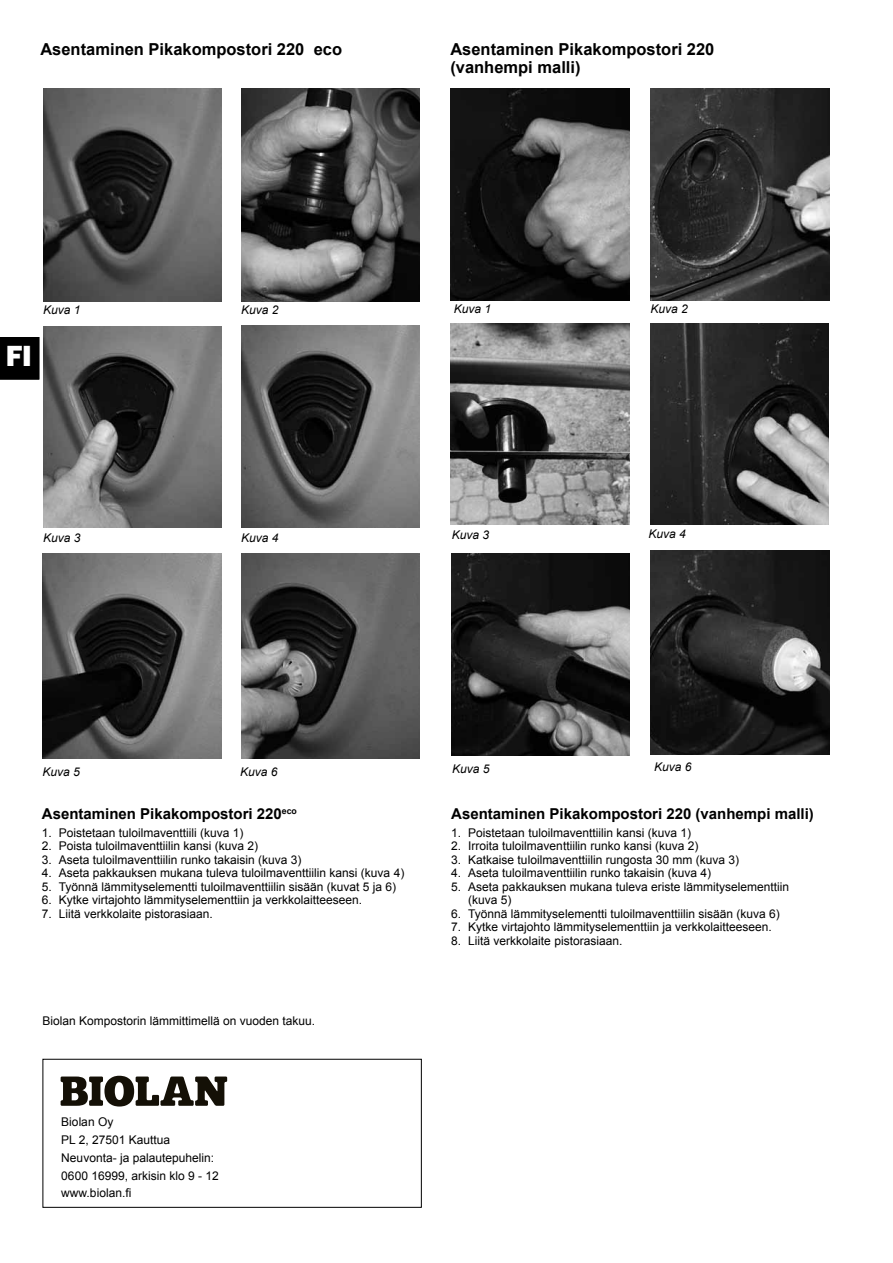
<style>
.page{position:relative;width:893px;height:1263px;background:#fff}
.page>*{position:absolute;margin:0;border:0;box-sizing:border-box;transform-origin:0 0}
.t1{font:800 30px "Franklin Gothic";color:#fff}
.t2{font:700 16.5px/18px "Arial";color:#000}
.t3{font:700 15px "Arial";color:#000}
.t4{font:12px/17.7px "Arial";color:#000}
.t5{font:italic 12px "Arial";color:#000}
</style>
<div class="page">
<div style="left:0;top:337px;width:39px;height:42px;background:#000"></div>
<div style="left:43px;top:1059px;width:379px;height:149px;border:1px solid #000"></div>
<svg style="left:61px;top:1076px;width:166px;height:30px"></svg>
<img style="left:43px;top:89px;width:179px;height:212px">
<img style="left:43px;top:327px;width:179px;height:201px">
<img style="left:241px;top:89px;width:179px;height:212px">
<img style="left:241px;top:326px;width:179px;height:202px">
<img style="left:43px;top:553px;width:178px;height:205px">
<img style="left:241px;top:553px;width:179px;height:205px">
<img style="left:651px;top:551px;width:178px;height:204px">
<img style="left:451px;top:88px;width:178px;height:213px">
<img style="left:650px;top:323px;width:179px;height:201px">
<img style="left:651px;top:88px;width:178px;height:213px">
<img style="left:451px;top:553px;width:179px;height:202px">
<img style="left:451px;top:324px;width:178px;height:201px">
<h2 class="t2" style="left:40px;top:40px;width:303px">Asentaminen Pikakompostori 220 eco</h2>
<h2 class="t2" style="left:450px;top:40px;width:266px">Asentaminen Pikakompostori 220 (vanhempi malli)</h2>
<h1 class="t1" style="left:3px;top:336px;width:30px">OF I</h1>
<p class="t5" style="left:43px;top:302px;width:39px">Kuva 1</p>
<p class="t5" style="left:241px;top:302px;width:39px">Kuva 2</p>
<p class="t5" style="left:43px;top:530px;width:39px">Kuva 3</p>
<p class="t5" style="left:241px;top:530px;width:39px">Kuva 4</p>
<p class="t5" style="left:454px;top:301px;width:39px">Kuva 1</p>
<p class="t5" style="left:651px;top:301px;width:39px">Kuva 2</p>
<p class="t5" style="left:452px;top:527px;width:39px">Kuva 3</p>
<p class="t5" style="left:648px;top:526px;width:39px">Kuva 4</p>
<p class="t5" style="left:43px;top:763px;width:39px">Kuva 5</p>
<p class="t5" style="left:240px;top:763px;width:39px">Kuva 6</p>
<p class="t3" style="left:42px;top:804px;width:257px">Asentaminen Pikakompostori 220<sup>eco</sup></p>
<p class="t4" style="left:42px;top:824px;width:203px">1. Poistetaan tuloilmaventtiili (kuva 1)</p>
<p class="t4" style="left:42px;top:837px;width:218px">2. Poista tuloilmaventtiilin kansi (kuva 2)</p>
<p class="t4" style="left:42px;top:851px;width:261px">3. Aseta tuloilmaventtiilin runko takaisin (kuva 3)</p>
<p class="t4" style="left:42px;top:864px;width:364px">4. Aseta pakkauksen mukana tuleva tuloilmaventtiilin kansi (kuva 4)</p>
<p class="t4" style="left:42px;top:878px;width:356px">5. Työnnä lämmityselementti tuloilmaventtiilin sisään (kuvat 5 ja 6)</p>
<p class="t4" style="left:42px;top:891px;width:322px">6. Kytke virtajohto lämmityselementtiin ja verkkolaitteeseen.</p>
<p class="t4" style="left:42px;top:905px;width:173px">7. Liitä verkkolaite pistorasiaan.</p>
<p class="t4" style="left:43px;top:1012px;width:274px">Biolan Kompostorin lämmittimellä on vuoden takuu.</p>
<p class="t4" style="left:61px;top:1113px;width:159px">Biolan Oy<br>PL 2, 27501 Kauttua<br>Neuvonta- ja palautepuhelin:<br>0600 16999, arkisin klo 9 - 12 www.biolan.fi</p>
<p class="t5" style="left:452px;top:761px;width:39px">Kuva 5</p>
<p class="t5" style="left:654px;top:759px;width:39px">Kuva 6</p>
<p class="t3" style="left:451px;top:804px;width:364px">Asentaminen Pikakompostori 220 (vanhempi malli)</p>
<p class="t4" style="left:451px;top:824px;width:241px">1. Poistetaan tuloilmaventtiilin kansi (kuva 1)</p>
<p class="t4" style="left:451px;top:837px;width:249px">2. Irroita tuloilmaventtiilin runko kansi (kuva 2)</p>
<p class="t4" style="left:451px;top:851px;width:289px">3. Katkaise tuloilmaventtiilin rungosta 30 mm (kuva 3)</p>
<p class="t4" style="left:451px;top:864px;width:261px">4. Aseta tuloilmaventtiilin runko takaisin (kuva 4)</p>
<p class="t4" style="left:468px;top:880px;width:322px;line-height:13.5px;text-indent:-17px">5. Aseta pakkauksen mukana tuleva eriste lämmityselementtiin (kuva 5)</p>
<p class="t4" style="left:451px;top:905px;width:330px">6. Työnnä lämmityselementti tuloilmaventtiilin sisään (kuva 6)</p>
<p class="t4" style="left:451px;top:918px;width:322px">7. Kytke virtajohto lämmityselementtiin ja verkkolaitteeseen.</p>
<p class="t4" style="left:451px;top:932px;width:173px">8. Liitä verkkolaite pistorasiaan.</p>
</div>
